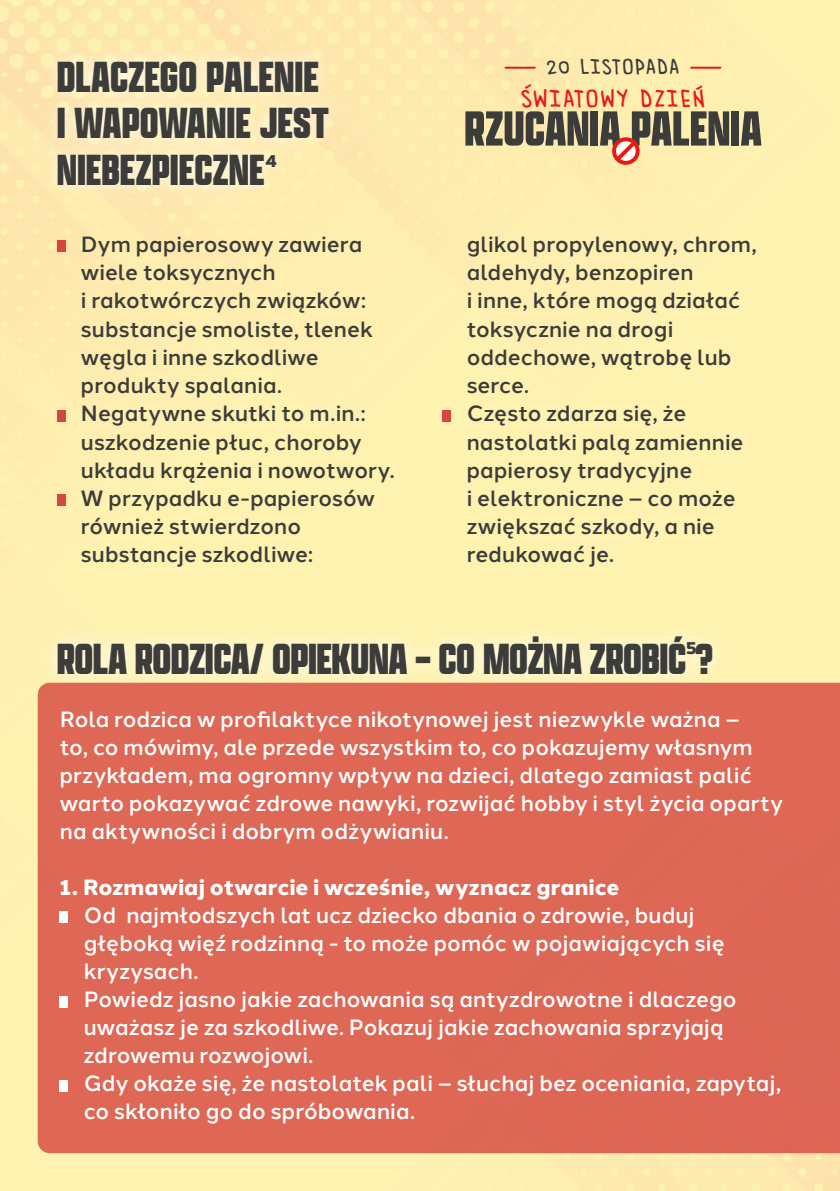
<style>
.page{position:relative;width:840px;height:1191px;background:#fff}
.page>*{position:absolute;margin:0;border:0;box-sizing:border-box;transform-origin:0 0}
.t1{font:900 52.6px "Apotek Comp";letter-spacing:.005em;color:#3c3c3b}
.t2{font:900 46.6px/46.6px "Apotek Comp";color:#3c3c3b}
.t3{font:25.8px "Imaginary Friend BB";letter-spacing:.1em;color:#e91a14}
.t4{font:22.6px "Imaginary Friend BB";letter-spacing:.1em;color:#3c3c3b}
.t5{font:500 22px/28px "Halcom";color:#fff}
.t6{font:500 22px/28.2px "Halcom";color:#3c3c3b}
.t7{font:800 22px "Halcom";letter-spacing:.005em;color:#fff}
.t8{font:800 17.4px "Halcom";color:#3c3c3b}
</style>
<div class="page">
<div style="left:0;top:0;width:839px;height:1191px;background:#fef1b1"></div>
<div style="left:42px;top:46px;width:301px;height:154px;background:#fff;opacity:.75"></div>
<div style="left:42px;top:621px;width:684px;height:69px;background:#fff;opacity:.75"></div>
<div style="left:57px;top:241px;width:8px;height:11px;background:#d6453f"></div>
<div style="left:57px;top:410px;width:8px;height:11px;background:#d6453f"></div>
<div style="left:57px;top:495px;width:8px;height:11px;background:#d6453f"></div>
<div style="left:442px;top:410px;width:9px;height:11px;background:#d6453f"></div>
<div style="left:38px;top:682px;width:801px;height:471px;background:#de6755"></div>
<div style="left:60px;top:912px;width:8px;height:11px;background:#fff"></div>
<div style="left:60px;top:996px;width:8px;height:11px;background:#fff"></div>
<div style="left:60px;top:1080px;width:8px;height:11px;background:#fff"></div>
<hr style="left:505px;top:67px;width:29px;height:2px;background:#e91a14">
<hr style="left:690px;top:67px;width:30px;height:2px;background:#e91a14">
<svg style="left:612px;top:137px;width:27px;height:28px"></svg>
<p class="t2" style="left:57px;top:52px;width:273px">DLACZEGO PALENIE<br>I WAPOWANIE JEST<br>NIEBEZPIECZNE</p>
<p class="t8" style="left:265px;top:147px;width:13px">4</p>
<p class="t6" style="left:81px;top:228px;width:293px">Dym papierosowy zawiera wiele toksycznych<br>i rakotwórczych związków: substancje smoliste, tlenek węgla i inne szkodliwe produkty spalania.</p>
<p class="t6" style="left:81px;top:397px;width:315px">Negatywne skutki to m.in.: uszkodzenie płuc, choroby układu krążenia i nowotwory.</p>
<p class="t6" style="left:81px;top:482px;width:295px">W przypadku e-papierosów również stwierdzono substancje szkodliwe:</p>
<p class="t4" style="left:547px;top:52px;width:133px">20 LISTOPADA</p>
<p class="t1" style="left:464px;top:96px;width:299px">RZUCANIA PALENIA</p>
<p class="t3" style="left:521px;top:83px;width:184px">ŚWIATOWY DZIEŃ</p>
<p class="t6" style="left:466px;top:228px;width:291px">glikol propylenowy, chrom, aldehydy, benzopiren<br>i inne, które mogą działać toksycznie na drogi oddechowe, wątrobę lub serce.</p>
<p class="t6" style="left:466px;top:397px;width:278px">Często zdarza się, że nastolatki palą zamiennie papierosy tradycyjne<br>i elektroniczne – co może zwiększać szkody, a nie redukować je.</p>
<p class="t2" style="left:57px;top:635px;width:657px">ROLA RODZICA/ OPIEKUNA – CO MOŻNA ZROBIĆ ?</p>
<p class="t8" style="left:685px;top:634px;width:13px">5</p>
<p class="t5" style="left:60px;top:703px;width:724px">Rola rodzica w profilaktyce nikotynowej jest niezwykle ważna –<br>to, co mówimy, ale przede wszystkim to, co pokazujemy własnym przykładem, ma ogromny wpływ na dzieci, dlatego zamiast palić warto pokazywać zdrowe nawyki, rozwijać hobby i styl życia oparty na aktywności i dobrym odżywianiu.</p>
<p class="t7" style="left:60px;top:869px;width:561px">1. Rozmawiaj otwarcie i wcześnie, wyznacz granice</p>
<p class="t5" style="left:84px;top:899px;width:642px">Od najmłodszych lat ucz dziecko dbania o zdrowie, buduj głęboką więź rodzinną - to może pomóc w pojawiających się kryzysach.</p>
<p class="t5" style="left:84px;top:983px;width:653px">Powiedz jasno jakie zachowania są antyzdrowotne i dlaczego uważasz je za szkodliwe. Pokazuj jakie zachowania sprzyjają zdrowemu rozwojowi.</p>
<p class="t5" style="left:84px;top:1067px;width:698px">Gdy okaże się, że nastolatek pali – słuchaj bez oceniania, zapytaj, co skłoniło go do spróbowania.</p>
</div>
